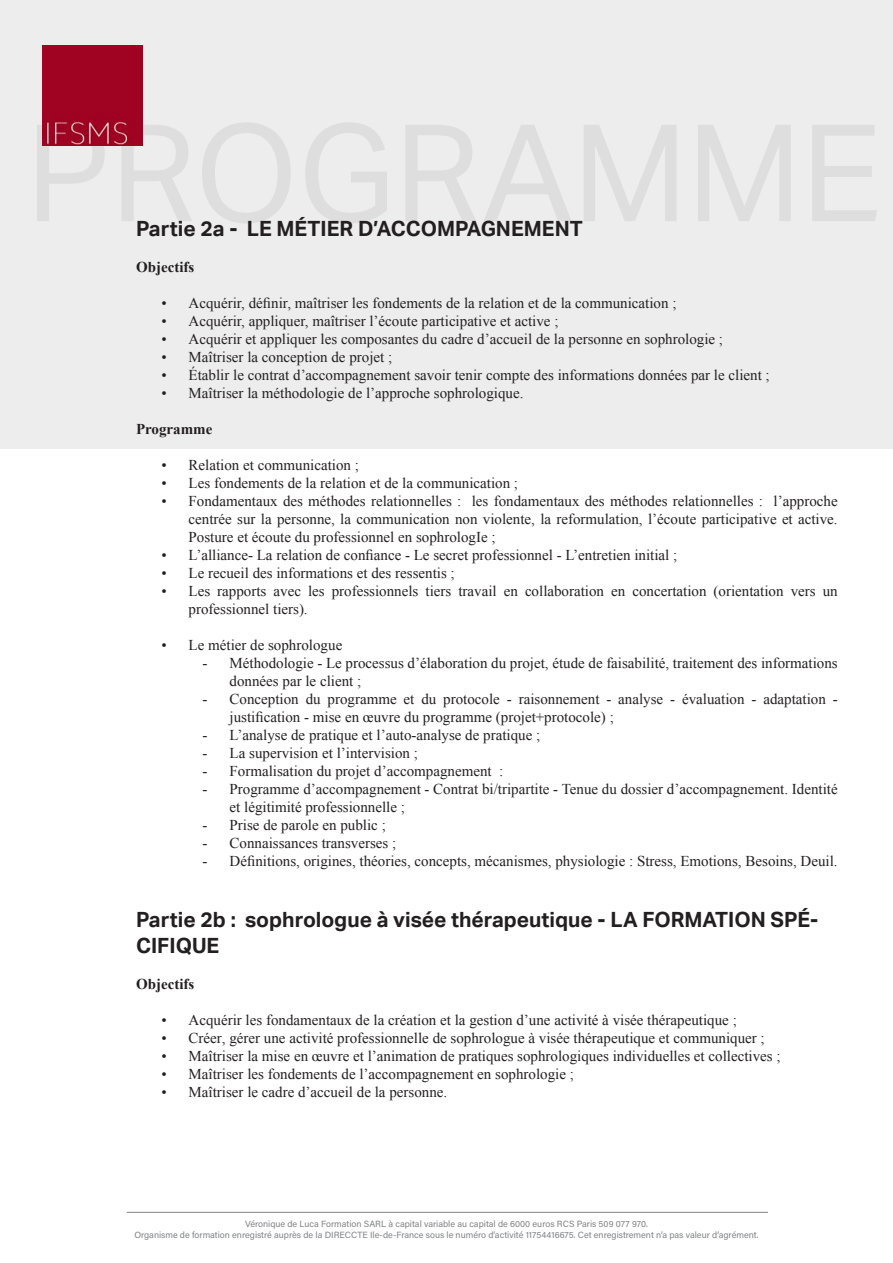
<style>
.page{position:relative;width:893px;height:1263px;background:#fff}
.page>*{position:absolute;margin:0;border:0;box-sizing:border-box;transform-origin:0 0}
.t1{font:700 21px/25.2px "Aktiv Grotesk";color:#231f20}
.t2{font:15px/18px "Times New Roman";color:#231f20}
.t3{font:700 15px "Times New Roman";color:#231f20}
.t4{font:9px "Acumin Pro";color:#808285}
</style>
<div class="page">
<div style="left:0;top:0;width:893px;height:449px;background:#ededee"></div>
<img style="left:43px;top:45px;width:100px;height:100px">
<hr style="left:127px;top:1212px;width:641px;height:1px;background:#808285">
<p class="t1" style="left:136px;top:216px;width:448px">Partie 2a - LE MÉTIER D’ACCOMPAGNEMENT</p>
<p class="t3" style="left:136px;top:257px;width:60px">Objectifs</p>
<p class="t2" style="left:162px;top:294px;width:516px">• Acquérir, définir, maîtriser les fondements de la relation et de la communication ;</p>
<p class="t2" style="left:162px;top:312px;width:398px">• Acquérir, appliquer, maîtriser l’écoute participative et active ;</p>
<p class="t2" style="left:162px;top:330px;width:563px">• Acquérir et appliquer les composantes du cadre d’accueil de la personne en sophrologie ;</p>
<p class="t2" style="left:162px;top:348px;width:232px">• Maîtriser la conception de projet ;</p>
<p class="t2" style="left:162px;top:366px;width:610px">• Établir le contrat d’accompagnement savoir tenir compte des informations données par le client ;</p>
<p class="t2" style="left:162px;top:384px;width:363px">• Maîtriser la méthodologie de l’approche sophrologique.</p>
<p class="t3" style="left:136px;top:419px;width:78px">Programme</p>
<p class="t2" style="left:162px;top:456px;width:199px">• Relation et communication ;</p>
<p class="t2" style="left:162px;top:474px;width:358px">• Les fondements de la relation et de la communication ;</p>
<p class="t2" style="left:189px;top:492px;width:651px;text-align:justify;text-indent:-27px">• Fondamentaux des méthodes relationnelles : les fondamentaux des méthodes relationnelles : l’approche centrée sur la personne, la communication non violente, la reformulation, l’écoute participative et active.<br>Posture et écoute du professionnel en sophrologIe ;</p>
<p class="t2" style="left:162px;top:546px;width:517px">• L’alliance- La relation de confiance - Le secret professionnel - L’entretien initial ;</p>
<p class="t2" style="left:162px;top:564px;width:295px">• Le recueil des informations et des ressentis ;</p>
<p class="t2" style="left:189px;top:582px;width:651px;text-indent:-27px">• Les rapports avec les professionnels tiers travail en collaboration en concertation (orientation vers un professionnel tiers).</p>
<p class="t2" style="left:162px;top:636px;width:182px">• Le métier de sophrologue</p>
<p class="t2" style="left:230px;top:654px;width:610px;text-indent:-27px">- Méthodologie - Le processus d’élaboration du projet, étude de faisabilité, traitement des informations données par le client ;</p>
<p class="t2" style="left:230px;top:690px;width:610px;text-indent:-27px">- Conception du programme et du protocole - raisonnement - analyse - évaluation - adaptation - justification - mise en œuvre du programme (projet+protocole) ;</p>
<p class="t2" style="left:203px;top:726px;width:339px">- L’analyse de pratique et l’auto-analyse de pratique ;</p>
<p class="t2" style="left:203px;top:744px;width:217px">- La supervision et l’intervision ;</p>
<p class="t2" style="left:203px;top:762px;width:302px">- Formalisation du projet d’accompagnement :</p>
<p class="t2" style="left:230px;top:780px;width:610px;text-indent:-27px">- Programme d’accompagnement - Contrat bi/tripartite - Tenue du dossier d’accompagnement. Identité et légitimité professionnelle ;</p>
<p class="t2" style="left:203px;top:816px;width:185px">- Prise de parole en public ;</p>
<p class="t2" style="left:203px;top:834px;width:195px">- Connaissances transverses ;</p>
<p class="t2" style="left:203px;top:852px;width:636px">- Définitions, origines, théories, concepts, mécanismes, physiologie : Stress, Emotions, Besoins, Deuil.</p>
<p class="t1" style="left:136px;top:907px;width:684px">Partie 2b : sophrologue à visée thérapeutique - LA FORMATION SPÉ-<br>CIFIQUE</p>
<p class="t3" style="left:136px;top:973px;width:60px">Objectifs</p>
<p class="t2" style="left:162px;top:1010px;width:577px">• Acquérir les fondamentaux de la création et la gestion d’une activité à visée thérapeutique ;</p>
<p class="t2" style="left:162px;top:1028px;width:605px">• Créer, gérer une activité professionnelle de sophrologue à visée thérapeutique et communiquer ;</p>
<p class="t2" style="left:162px;top:1046px;width:620px">• Maîtriser la mise en œuvre et l’animation de pratiques sophrologiques individuelles et collectives ;</p>
<p class="t2" style="left:162px;top:1064px;width:414px">• Maîtriser les fondements de l’accompagnement en sophrologie ;</p>
<p class="t2" style="left:162px;top:1082px;width:287px">• Maîtriser le cadre d’accueil de la personne.</p>
<p class="t4" style="left:245px;top:1218px;width:404px">Véronique de Luca Formation SARL à capital variable au capital de 6000 euros RCS Paris 509 077 970.</p>
<p class="t4" style="left:134px;top:1228px;width:626px">Organisme de formation enregistré auprès de la DIRECCTE Ile-de-France sous le numéro d’activité 11754416675. Cet enregistrement n’a pas valeur d’agrément.</p>
</div>
